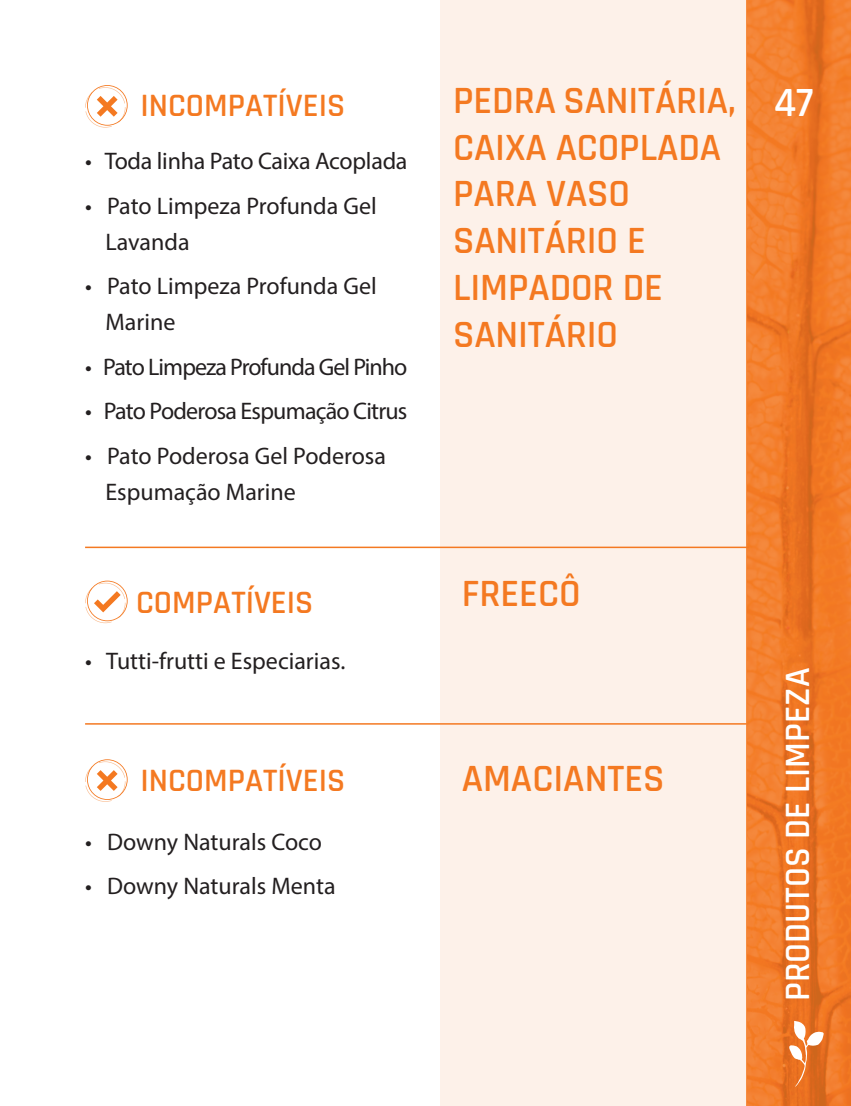
<style>
.page{position:relative;width:851px;height:1106px;background:#fff}
.page>*{position:absolute;margin:0;border:0;box-sizing:border-box;transform-origin:0 0}
.t1{font:600 42px "Rajdhani";color:#fff}
.Itens_Goiaba{font:600 39px/46.8px "Rajdhani";letter-spacing:-.005em;color:#f47921}
.t2{font:600 36px "Rajdhani";color:#fff}
.t3{font:600 33px "Rajdhani";color:#f47921}
.t4{font:24px/36px "Myriad Pro";letter-spacing:-.005em;color:#231f20}
.t5{font:24px "Myriad Pro";letter-spacing:-.04em;color:#231f20}
.t6{font:24px "Myriad Pro";letter-spacing:-.03em;color:#231f20}
</style>
<div class="page">
<div style="left:440px;top:0;width:305px;height:1106px;background:#fdf1e9"></div>
<svg style="left:746px;top:0;width:104px;height:1106px;background:#ef7a29"></svg>
<svg style="left:789px;top:1020px;width:34px;height:66px"></svg>
<hr style="left:85px;top:546px;width:663px;height:2px;background:#f47921">
<hr style="left:85px;top:723px;width:661px;height:1px;background:#f47921">
<svg style="left:85px;top:580px;width:43px;height:43px"></svg>
<svg style="left:85px;top:85px;width:43px;height:43px"></svg>
<svg style="left:85px;top:759px;width:43px;height:42px"></svg>
<p class="t3" style="left:140px;top:86px;width:206px">INCOMPATÍVEIS</p>
<p class="t4" style="left:85px;top:143px;width:324px">• Toda linha Pato Caixa Acoplada</p>
<p class="t4" style="left:105px;top:187px;width:273px;text-indent:-20px">• Pato Limpeza Profunda Gel<br>Lavanda</p>
<p class="t4" style="left:105px;top:268px;width:273px;text-indent:-20px">• Pato Limpeza Profunda Gel<br>Marine</p>
<p class="t5" style="left:85px;top:352px;width:324px">• Pato Limpeza Profunda Gel Pinho</p>
<p class="t6" style="left:85px;top:396px;width:324px">• Pato Poderosa Espumação Citrus</p>
<p class="t4" style="left:105px;top:437px;width:282px;text-indent:-20px">• Pato Poderosa Gel Poderosa<br>Espumação Marine</p>
<p class="t3" style="left:136px;top:583px;width:179px">COMPATÍVEIS</p>
<p class="t4" style="left:85px;top:642px;width:262px">• Tutti-frutti e Especiarias.</p>
<p class="Itens_Goiaba" style="left:453px;top:78px;width:284px">PEDRA SANITÁRIA,</p>
<p class="Itens_Goiaba" style="left:453px;top:125px;width:269px">CAIXA ACOPLADA<br>PARA VASO<br>SANITÁRIO E</p>
<p class="Itens_Goiaba" style="left:453px;top:265px;width:211px">LIMPADOR DE<br>SANITÁRIO</p>
<p class="Itens_Goiaba" style="left:461px;top:571px;width:120px">FREECÔ</p>
<p class="t3" style="left:140px;top:761px;width:206px">INCOMPATÍVEIS</p>
<p class="Itens_Goiaba" style="left:461px;top:756px;width:204px">AMACIANTES</p>
<p class="t4" style="left:85px;top:823px;width:238px">• Downy Naturals Coco</p>
<p class="t4" style="left:85px;top:867px;width:252px">• Downy Naturals Menta</p>
<h1 class="t1" style="left:773px;top:78px;width:41px">47</h1>
<h3 class="t2" style="left:776px;top:1001px;width:335px;rotate:-90deg">PRODUTOS DE LIMPEZA</h3>
</div>
